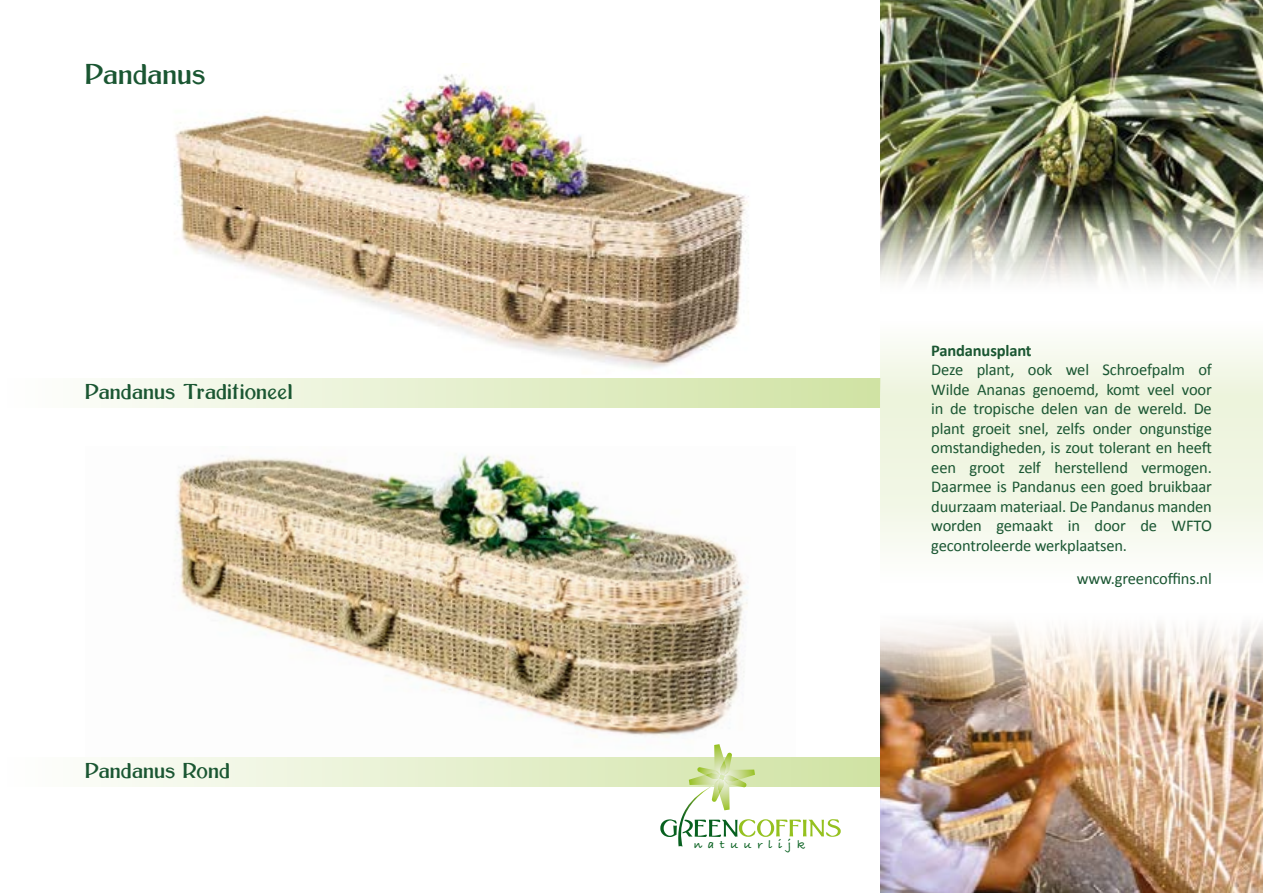
<style>
.page{position:relative;width:1263px;height:893px;background:#fff}
.page>*{position:absolute;margin:0;border:0;box-sizing:border-box;transform-origin:0 0}
.t1{font:24px "Bolton Sans";letter-spacing:-.005em;color:#1a5632}
.t2{font:18px "Bolton Sans";letter-spacing:-.005em;color:#1a5632}
.t3{font:16.5px/19.5px "Calibri";letter-spacing:-.01em;color:#1a5632;text-align:justify}
.t4{font:700 16.5px "Calibri";letter-spacing:-.01em;color:#1a5632}
.t5{font:700 12.6px "Bradley Hand ITCTT";letter-spacing:.455em;color:#07601f}
</style>
<div class="page">
<svg style="left:101px;top:757px;width:779px;height:30px;background:#e8f1d4"></svg>
<hr style="left:0;top:757px;width:1px;height:30px;background:#d0e3a3">
<div style="left:0;top:378px;width:880px;height:30px;background:linear-gradient(to right,#fff,#d0e3a3)"></div>
<svg style="left:880px;top:342px;width:383px;height:209px;fill:#f1f6e4"></svg>
<img style="left:174px;top:454px;width:574px;height:284px">
<img style="left:174px;top:74px;width:575px;height:295px">
<img style="left:880px;top:0;width:383px;height:282px">
<img style="left:880px;top:623px;width:383px;height:270px">
<svg style="left:660px;top:744px;width:181px;height:102px"></svg>
<h1 class="t1" style="left:85px;top:62px;width:122px">Pandanus</h1>
<p class="t2" style="left:85px;top:383px;width:209px">Pandanus Traditioneel</p>
<p class="t2" style="left:85px;top:761px;width:147px">Pandanus Rond</p>
<p class="t5" style="left:694px;top:835px;width:113px">natuurlijk</p>
<p class="t4" style="left:931px;top:340px;width:102px">Pandanusplant</p>
<p class="t3" style="left:931px;top:359px;width:282px">Deze plant, ook wel Schroefpalm of Wilde Ananas genoemd, komt veel voor in de tropische delen van de wereld. De plant groeit snel, zelfs onder ongunstige omstandigheden, is zout tolerant en heeft een groot zelf herstellend vermogen.<br>Daarmee is Pandanus een goed bruikbaar duurzaam materiaal. De Pandanus manden worden gemaakt in door de WFTO gecontroleerde werkplaatsen.</p>
<p class="t3" style="left:1077px;top:568px;width:137px">www.greencoffins.nl</p>
</div>
